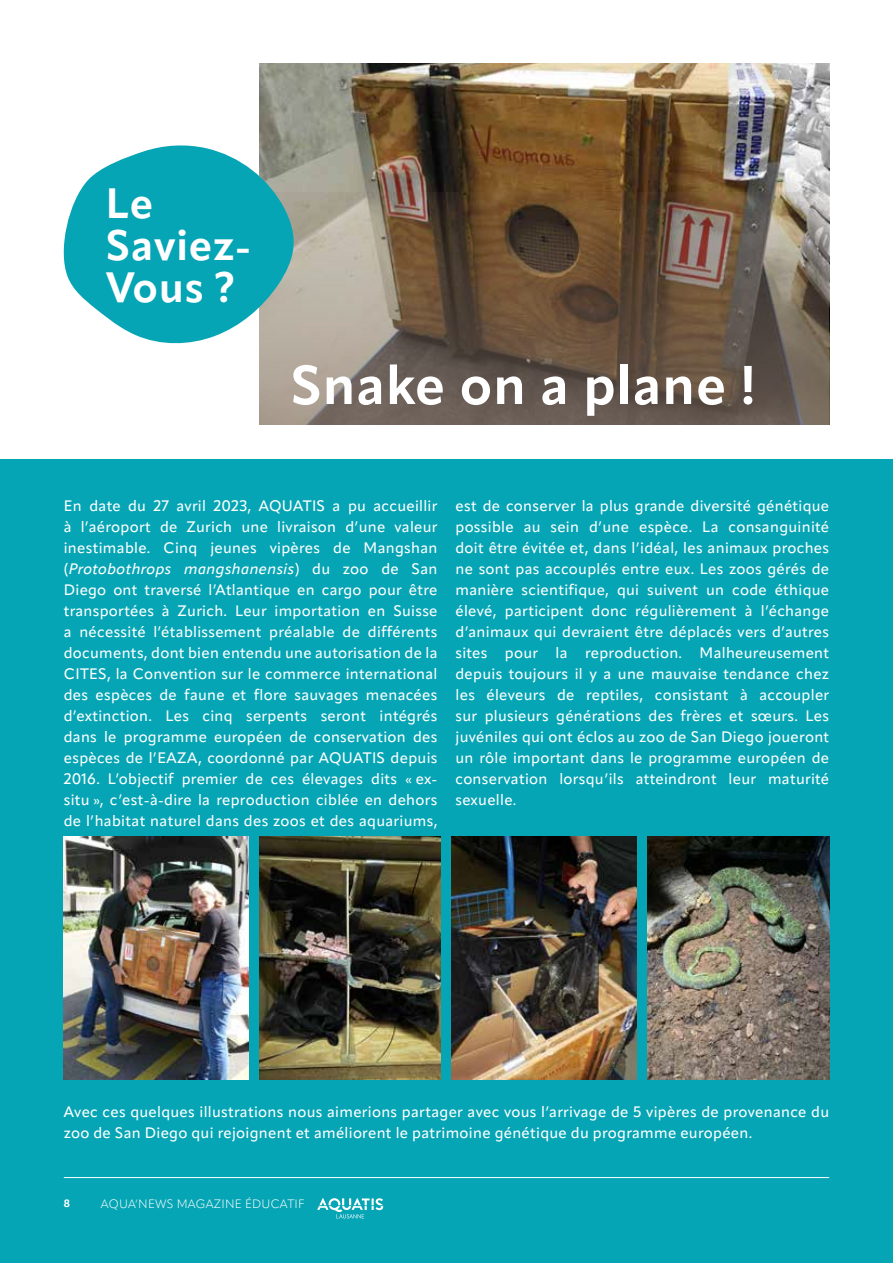
<style>
.page{position:relative;width:893px;height:1263px;background:#fff}
.page>*{position:absolute;margin:0;border:0;box-sizing:border-box;transform-origin:0 0}
.t1{font:700 53.7px "Apparat";letter-spacing:.02em;color:#fff}
.t2{font:700 41.85px/42.2px "Apparat";letter-spacing:.02em;color:#fff}
.t3{font:500 15px/21px "Apparat";letter-spacing:.02em;color:#fff;text-align:justify}
.t4{font:300 12px "Apparat";letter-spacing:.02em;color:#fff}
.t5{font:700 10.5px "Apparat";color:#fff}
.s1{font-style:italic}
</style>
<div class="page">
<div style="left:0;top:460px;width:893px;height:803px;background:#05a5b5"></div>
<img style="left:259px;top:64px;width:570px;height:128px">
<img style="left:64px;top:836px;width:184px;height:243px">
<img style="left:451px;top:836px;width:186px;height:243px">
<img style="left:647px;top:836px;width:182px;height:243px">
<img style="left:259px;top:836px;width:182px;height:243px">
<svg style="left:317px;top:1198px;width:66px;height:20px"></svg>
<hr style="left:64px;top:1177px;width:765px;height:1px;background:#fff">
<svg style="left:259px;top:192px;width:570px;height:233px;background:#756555"></svg>
<svg style="left:63px;top:144px;width:231px;height:202px;fill:#05a5b5"></svg>
<h2 class="t2" style="left:106px;top:182px;width:147px">Le<br>Saviez-<br>Vous ?</h2>
<h1 class="t1" style="left:291px;top:352px;width:468px">Snake on a plane !</h1>
<p class="t3" style="left:64px;top:495px;width:375px">En date du 27 avril 2023, AQUATIS a pu accueillir à l’aéroport de Zurich une livraison d’une valeur inestimable. Cinq jeunes vipères de Mangshan (<span class="s1">Protobothrops mangshanensis</span>) du zoo de San Diego ont traversé l’Atlantique en cargo pour être transportées à Zurich. Leur importation en Suisse a nécessité l’établissement préalable de différents documents, dont bien entendu une autorisation de la CITES, la Convention sur le commerce international des espèces de faune et flore sauvages menacées d’extinction. Les cinq serpents seront intégrés dans le programme européen de conservation des espèces de l’EAZA, coordonné par AQUATIS depuis 2016. L’objectif premier de ces élevages dits « ex&shy;situ », c’est-à-dire la reproduction ciblée en dehors de l’habitat naturel dans des zoos et des aquariums,</p>
<p class="t3" style="left:455px;top:495px;width:375px">est de conserver la plus grande diversité génétique possible au sein d’une espèce. La consanguinité doit être évitée et, dans l’idéal, les animaux proches ne sont pas accouplés entre eux. Les zoos gérés de manière scientifique, qui suivent un code éthique élevé, participent donc régulièrement à l’échange d’animaux qui devraient être déplacés vers d’autres sites pour la reproduction. Malheureusement depuis toujours il y a une mauvaise tendance chez les éleveurs de reptiles, consistant à accoupler sur plusieurs générations des frères et sœurs. Les juvéniles qui ont éclos au zoo de San Diego joueront un rôle important dans le programme européen de conservation lorsqu’ils atteindront leur maturité sexuelle.</p>
<p class="t3" style="left:64px;top:1101px;width:767px">Avec ces quelques illustrations nous aimerions partager avec vous l’arrivage de 5 vipères de provenance du zoo de San Diego qui rejoignent et améliorent le patrimoine génétique du programme européen.</p>
<p class="t5" style="left:64px;top:1197px;width:8px">8</p>
<p class="t4" style="left:101px;top:1197px;width:205px">AQUA’NEWS MAGAZINE ÉDUCATIF</p>
</div>
